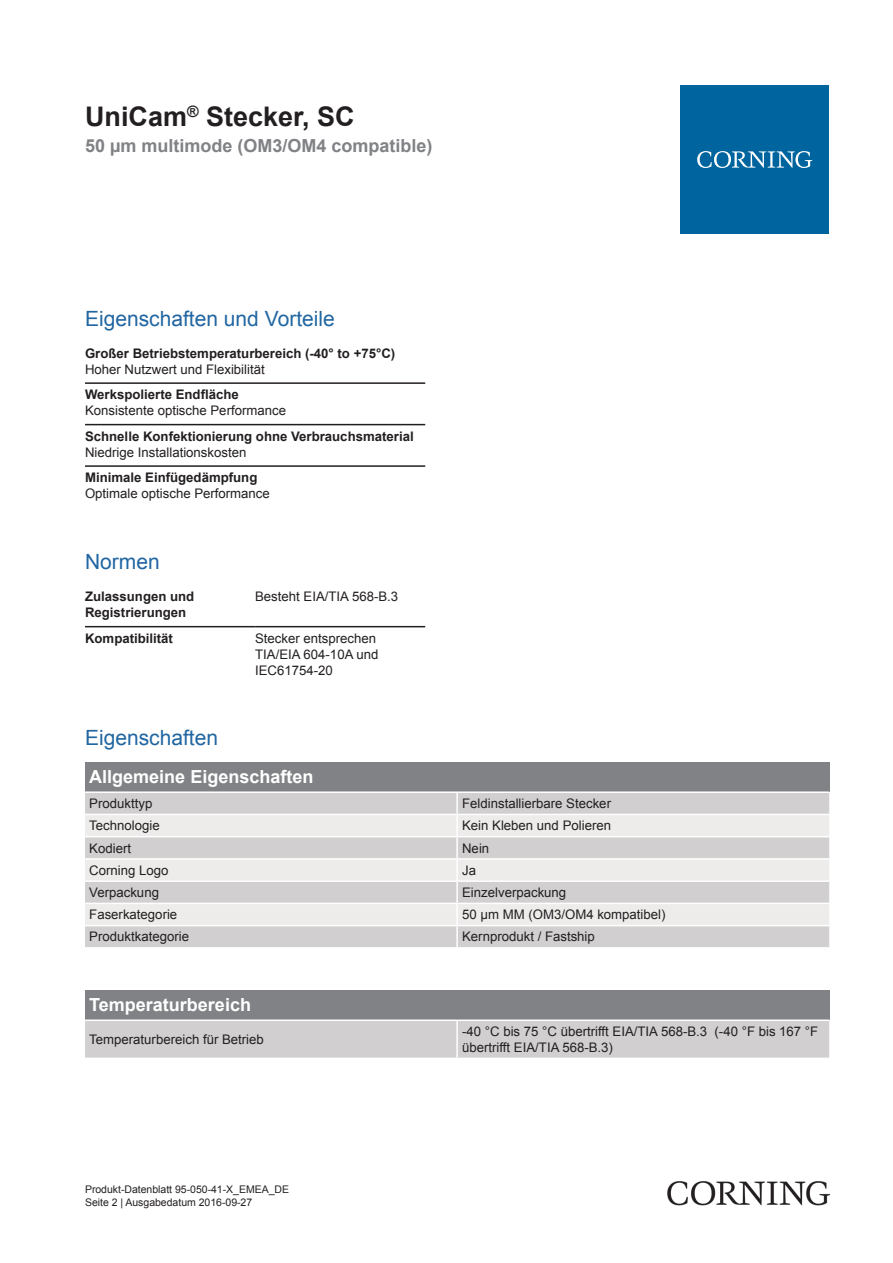
<style>
.page{position:relative;width:893px;height:1263px;background:#fff}
.page>*{position:absolute;margin:0;border:0;box-sizing:border-box;transform-origin:0 0}
.t1{font:700 27px "Arial";color:#231f20}
.t2{font:21px "Arial";color:#2166a2}
.t3{font:700 18px "Arial";color:#fff}
.t4{font:700 18px "Arial";color:#808285}
.t5{font:13.2px/15.9px "Arial";color:#231f20}
.t6{font:700 13.2px/15.9px "Arial";color:#231f20}
.t7{font:10.5px/12.6px "Arial";color:#231f20}
</style>
<div class="page">
<hr style="left:85px;top:382px;width:340px;height:2px;background:#231f20">
<hr style="left:85px;top:424px;width:340px;height:1px;background:#231f20">
<hr style="left:85px;top:465px;width:340px;height:2px;background:#231f20">
<hr style="left:85px;top:626px;width:170px;height:1px;background:#231f20">
<hr style="left:255px;top:626px;width:170px;height:1px;background:#231f20">
<div style="left:85px;top:762px;width:744px;height:29px;background:#808285"></div>
<div style="left:85px;top:793px;width:744px;height:154px;background:#d1cfcf"></div>
<svg style="left:85px;top:815px;width:744px;height:110px;background:#e2e0e0"></svg>
<hr style="left:456px;top:793px;width:2px;height:21px;background:#fff">
<hr style="left:456px;top:815px;width:2px;height:21px;background:#fff">
<hr style="left:456px;top:837px;width:2px;height:21px;background:#fff">
<hr style="left:456px;top:860px;width:2px;height:20px;background:#fff">
<hr style="left:456px;top:882px;width:2px;height:21px;background:#fff">
<hr style="left:456px;top:904px;width:2px;height:21px;background:#fff">
<hr style="left:456px;top:926px;width:2px;height:21px;background:#fff">
<hr style="left:85px;top:814px;width:372px;height:1px;background:#fff">
<hr style="left:457px;top:814px;width:372px;height:1px;background:#fff">
<hr style="left:85px;top:836px;width:372px;height:1px;background:#fff">
<hr style="left:457px;top:836px;width:372px;height:1px;background:#fff">
<hr style="left:85px;top:858px;width:372px;height:2px;background:#fff">
<hr style="left:457px;top:858px;width:372px;height:2px;background:#fff">
<hr style="left:85px;top:880px;width:372px;height:2px;background:#fff">
<hr style="left:457px;top:880px;width:372px;height:2px;background:#fff">
<hr style="left:85px;top:903px;width:372px;height:1px;background:#fff">
<hr style="left:457px;top:903px;width:372px;height:1px;background:#fff">
<hr style="left:85px;top:925px;width:372px;height:1px;background:#fff">
<hr style="left:457px;top:925px;width:372px;height:1px;background:#fff">
<div style="left:85px;top:990px;width:744px;height:29px;background:#808285"></div>
<div style="left:85px;top:1021px;width:744px;height:36px;background:#d1cfcf"></div>
<hr style="left:456px;top:1021px;width:2px;height:36px;background:#fff">
<div style="left:680px;top:85px;width:149px;height:149px;background:#00649e"></div>
<svg style="left:697px;top:151px;width:115px;height:17px"></svg>
<img style="left:668px;top:1181px;width:161px;height:24px">
<h1 class="t1" style="left:85px;top:97px;width:271px">UniCam<sup>®</sup> Stecker, SC</h1>
<h3 class="t4" style="left:85px;top:133px;width:349px">50 µm multimode (OM3/OM4 compatible)</h3>
<h2 class="t2" style="left:85px;top:304px;width:251px">Eigenschaften und Vorteile</h2>
<p class="t6" style="left:85px;top:345px;width:312px">Großer Betriebstemperaturbereich (-40° to +75°C)</p>
<p class="t5" style="left:85px;top:361px;width:181px">Hoher Nutzwert und Flexibilität</p>
<p class="t6" style="left:85px;top:387px;width:155px">Werkspolierte Endfläche</p>
<p class="t5" style="left:85px;top:402px;width:203px">Konsistente optische Performance</p>
<p class="t6" style="left:85px;top:428px;width:330px">Schnelle Konfektionierung ohne Verbrauchsmaterial</p>
<p class="t5" style="left:85px;top:444px;width:163px">Niedrige Installationskosten</p>
<p class="t6" style="left:85px;top:470px;width:174px">Minimale Einfügedämpfung</p>
<p class="t5" style="left:85px;top:485px;width:186px">Optimale optische Performance</p>
<h2 class="t2" style="left:85px;top:547px;width:76px">Normen</h2>
<p class="t6" style="left:85px;top:589px;width:111px">Zulassungen und<br>Registrierungen</p>
<p class="t5" style="left:255px;top:589px;width:145px">Besteht EIA/TIA 568-B.3</p>
<p class="t6" style="left:85px;top:630px;width:90px">Kompatibilität</p>
<p class="t5" style="left:255px;top:630px;width:125px">Stecker entsprechen<br>TIA/EIA 604-10A und<br>IEC61754-20</p>
<h2 class="t2" style="left:85px;top:723px;width:135px">Eigenschaften</h2>
<h3 class="t3" style="left:89px;top:764px;width:226px">Allgemeine Eigenschaften</h3>
<p class="t5" style="left:89px;top:795px;width:65px">Produkttyp</p>
<p class="t5" style="left:462px;top:795px;width:150px">Feldinstallierbare Stecker</p>
<p class="t5" style="left:89px;top:818px;width:72px">Technologie</p>
<p class="t5" style="left:462px;top:818px;width:150px">Kein Kleben und Polieren</p>
<p class="t5" style="left:89px;top:840px;width:43px">Kodiert</p>
<p class="t5" style="left:462px;top:840px;width:29px">Nein</p>
<p class="t5" style="left:89px;top:862px;width:81px">Corning Logo</p>
<p class="t5" style="left:462px;top:862px;width:15px">Ja</p>
<p class="t5" style="left:89px;top:884px;width:71px">Verpackung</p>
<p class="t5" style="left:462px;top:884px;width:106px">Einzelverpackung</p>
<p class="t5" style="left:89px;top:906px;width:90px">Faserkategorie</p>
<p class="t5" style="left:462px;top:906px;width:205px">50 µm MM (OM3/OM4 kompatibel)</p>
<p class="t5" style="left:89px;top:929px;width:101px">Produktkategorie</p>
<p class="t5" style="left:462px;top:929px;width:134px">Kernprodukt / Fastship</p>
<h3 class="t3" style="left:89px;top:992px;width:163px">Temperaturbereich</h3>
<p class="t5" style="left:89px;top:1031px;width:176px">Temperaturbereich für Betrieb</p>
<p class="t5" style="left:462px;top:1023px;width:358px">-40 °C bis 75 °C übertrifft EIA/TIA 568-B.3 (-40 °F bis 167 °F übertrifft EIA/TIA 568-B.3)</p>
<p class="t7" style="left:85px;top:1183px;width:206px">Produkt-Datenblatt 95-050-41-X_EMEA_DE<br>Seite 2 | Ausgabedatum 2016-09-27</p>
</div>
